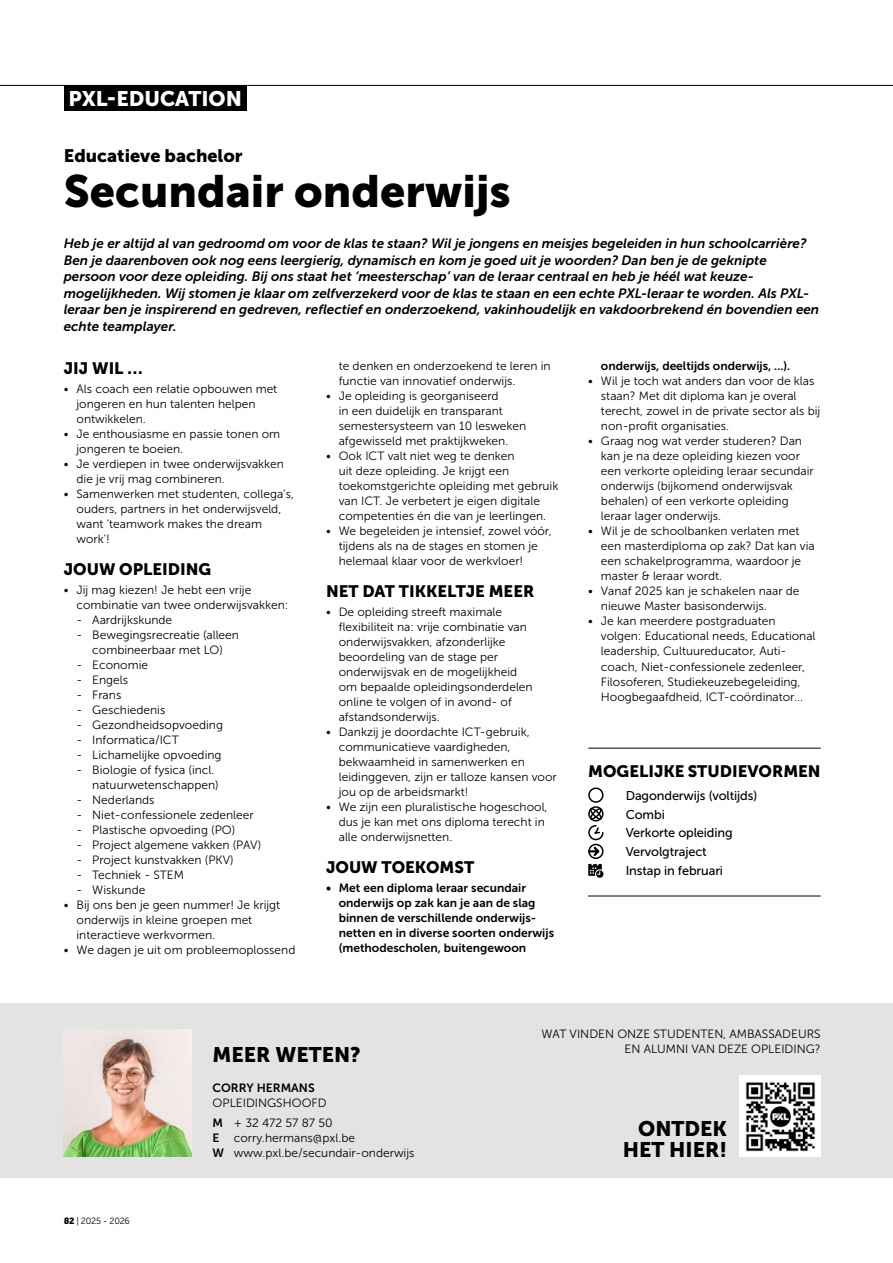
<style>
.page{position:relative;width:893px;height:1263px;background:#fff}
.page>*{position:absolute;margin:0;border:0;box-sizing:border-box;transform-origin:0 0}
.t1{font:45px "Museo Sans 900";color:#000}
.t2{font:21px/21px "Museo Sans 900";color:#000;text-align:right}
.t3{font:21px "Museo Sans 900";color:#fff}
.t4{font:18px "Museo Sans 900";color:#000}
.t5{font:16.5px "Museo Sans 900";color:#000}
.t6{font:italic 13.5px/16.5px "Museo Sans 700";color:#000}
.t7{font:12.75px/18.8px "Museo Sans 500";letter-spacing:-.01em;color:#000}
.t8{font:12px/15px "Museo Sans 300";color:#000}
.t9{font:12px/15px "Museo Sans 700";color:#000}
.t10{font:9px "Museo Sans 300";letter-spacing:-.025em;color:#000}
.s1{font-family:"Museo Sans 900"}
.s2{font-family:"Museo Sans 700"}
</style>
<div class="page">
<div style="left:0;top:1003px;width:893px;height:175px;background:#e3e3e3"></div>
<img style="left:740px;top:1076px;width:81px;height:81px">
<img style="left:64px;top:1029px;width:127px;height:128px">
<hr style="left:588px;top:748px;width:233px;height:1px;background:#000">
<div style="left:588px;top:787px;width:15px;height:16px;border:2px solid #000;border-radius:50%"></div>
<svg style="left:588px;top:806px;width:16px;height:35px"></svg>
<svg style="left:588px;top:847px;width:11px;height:9px"></svg>
<div style="left:588px;top:844px;width:15px;height:15px;border:2px solid #000;border-radius:50%"></div>
<svg style="left:588px;top:864px;width:15px;height:14px"></svg>
<hr style="left:588px;top:896px;width:233px;height:1px;background:#000">
<div style="left:64px;top:85px;width:183px;height:26px;background:#000"></div>
<hr style="left:0;top:85px;width:893px;height:1px;background:#000">
<h2 class="t3" style="left:69px;top:86px;width:175px">PXL-EDUCATION</h2>
<h3 class="t4" style="left:64px;top:146px;width:180px">Educatieve bachelor</h3>
<h1 class="t1" style="left:64px;top:166px;width:448px">Secundair onderwijs</h1>
<p class="t6" style="left:64px;top:235px;width:757px">Heb je er altijd al van gedroomd om voor de klas te staan? Wil je jongens en meisjes begeleiden in hun schoolcarrière?<br>Ben je daarenboven ook nog eens leergierig, dynamisch en kom je goed uit je woorden? Dan ben je de geknipte persoon voor deze opleiding. Bij ons staat het ‘meesterschap’ van de leraar centraal en heb je héél wat keuze&shy;mogelijkheden. Wij stomen je klaar om zelfverzekerd voor de klas te staan en een echte PXL-leraar te worden. Als PXL&shy;leraar ben je inspirerend en gedreven, reflectief en onderzoekend, vakinhoudelijk en vakdoorbrekend én bovendien een echte teamplayer.</p>
<h3 class="t5" style="left:64px;top:359px;width:80px">JIJ WIL …</h3>
<p class="t8" style="left:77px;top:382px;width:202px;text-indent:-13px">• Als coach een relatie opbouwen met jongeren en hun talenten helpen ontwikkelen.</p>
<p class="t8" style="left:77px;top:427px;width:205px;text-indent:-13px">• Je enthousiasme en passie tonen om jongeren te boeien.</p>
<p class="t8" style="left:77px;top:457px;width:209px;text-indent:-13px">• Je verdiepen in twee onderwijsvakken die je vrij mag combineren.</p>
<p class="t8" style="left:77px;top:487px;width:219px;text-indent:-13px">• Samenwerken met studenten, collega’s, ouders, partners in het onderwijsveld, want 'teamwork makes the dream work'!</p>
<h3 class="t5" style="left:64px;top:559px;width:149px">JOUW OPLEIDING</h3>
<p class="t8" style="left:77px;top:582px;width:213px;text-indent:-13px">• Jij mag kiezen! Je hebt een vrije combinatie van twee onderwijsvakken:</p>
<p class="t8" style="left:77px;top:612px;width:97px">- Aardrijkskunde</p>
<p class="t8" style="left:77px;top:627px;width:164px;text-align:center">- Bewegingsrecreatie (alleen combineerbaar met LO)</p>
<p class="t8" style="left:77px;top:657px;width:73px">- Economie</p>
<p class="t8" style="left:77px;top:672px;width:53px">- Engels</p>
<p class="t8" style="left:77px;top:687px;width:46px">- Frans</p>
<p class="t8" style="left:77px;top:702px;width:90px">- Geschiedenis</p>
<p class="t8" style="left:77px;top:717px;width:148px">- Gezondheidsopvoeding</p>
<p class="t8" style="left:77px;top:732px;width:104px">- Informatica/ICT</p>
<p class="t8" style="left:77px;top:747px;width:147px">- Lichamelijke opvoeding</p>
<p class="t8" style="left:92px;top:762px;width:128px;text-indent:-16px">- Biologie of fysica (incl. natuurwetenschappen)</p>
<p class="t8" style="left:77px;top:792px;width:80px">- Nederlands</p>
<p class="t8" style="left:77px;top:807px;width:179px">- Niet-confessionele zedenleer</p>
<p class="t8" style="left:77px;top:822px;width:160px">- Plastische opvoeding (PO)</p>
<p class="t8" style="left:77px;top:837px;width:186px">- Project algemene vakken (PAV)</p>
<p class="t8" style="left:77px;top:852px;width:159px">- Project kunstvakken (PKV)</p>
<p class="t8" style="left:77px;top:867px;width:109px">- Techniek - STEM</p>
<p class="t8" style="left:77px;top:882px;width:70px">- Wiskunde</p>
<p class="t8" style="left:77px;top:897px;width:205px;text-indent:-13px">• Bij ons ben je geen nummer! Je krijgt onderwijs in kleine groepen met interactieve werkvormen.</p>
<p class="t8" style="left:64px;top:942px;width:233px">• We dagen je uit om probleemoplossend</p>
<p class="t8" style="left:339px;top:359px;width:213px">te denken en onderzoekend te leren in functie van innovatief onderwijs.</p>
<p class="t8" style="left:339px;top:389px;width:189px;text-indent:-13px">• Je opleiding is georganiseerd<br>in een duidelijk en transparant semestersysteem van 10 lesweken afgewisseld met praktijkweken.</p>
<p class="t8" style="left:339px;top:449px;width:221px;text-indent:-13px">• Ook ICT valt niet weg te denken<br>uit deze opleiding. Je krijgt een toekomstgerichte opleiding met gebruik van ICT. Je verbetert je eigen digitale competenties én die van je leerlingen.</p>
<p class="t8" style="left:339px;top:524px;width:214px;text-indent:-13px">• We begeleiden je intensief, zowel vóór, tijdens als na de stages en stomen je helemaal klaar voor de werkvloer!</p>
<h3 class="t5" style="left:326px;top:582px;width:210px">NET DAT TIKKELTJE MEER</h3>
<p class="t8" style="left:339px;top:605px;width:195px;text-indent:-13px">• De opleiding streeft maximale flexibiliteit na: vrije combinatie van onderwijsvakken, afzonderlijke beoordeling van de stage per onderwijsvak en de mogelijkheid om bepaalde opleidingsonderdelen online te volgen of in avond- of afstandsonderwijs.</p>
<p class="t8" style="left:339px;top:725px;width:220px;text-indent:-13px">• Dankzij je doordachte ICT-gebruik, communicatieve vaardigheden, bekwaamheid in samenwerken en leidinggeven, zijn er talloze kansen voor jou op de arbeidsmarkt!</p>
<p class="t8" style="left:339px;top:800px;width:210px;text-indent:-13px">• We zijn een pluralistische hogeschool, dus je kan met ons diploma terecht in alle onderwijsnetten.</p>
<h3 class="t5" style="left:326px;top:858px;width:150px">JOUW TOEKOMST</h3>
<p class="t9" style="left:339px;top:880px;width:217px;text-indent:-13px">• Met een diploma leraar secundair onderwijs op zak kan je aan de slag binnen de verschillende onderwijs&shy;netten en in diverse soorten onderwijs (methodescholen, buitengewoon</p>
<p class="t9" style="left:601px;top:359px;width:191px">onderwijs, deeltijds onderwijs, ...).</p>
<p class="t8" style="left:601px;top:374px;width:221px;text-indent:-13px">• Wil je toch wat anders dan voor de klas staan? Met dit diploma kan je overal terecht, zowel in de private sector als bij non-profit organisaties.</p>
<p class="t8" style="left:601px;top:434px;width:214px;text-indent:-13px">• Graag nog wat verder studeren? Dan kan je na deze opleiding kiezen voor een verkorte opleiding leraar secundair onderwijs (bijkomend onderwijsvak behalen) of een verkorte opleiding leraar lager onderwijs.</p>
<p class="t8" style="left:601px;top:524px;width:215px;text-indent:-13px">• Wil je de schoolbanken verlaten met een masterdiploma op zak? Dat kan via een schakelprogramma, waardoor je master &amp; leraar wordt.</p>
<p class="t8" style="left:601px;top:584px;width:200px;text-indent:-13px">• Vanaf 2025 kan je schakelen naar de nieuwe Master basisonderwijs.</p>
<p class="t8" style="left:601px;top:614px;width:216px;text-indent:-13px">• Je kan meerdere postgraduaten volgen: Educational needs, Educational leadership, Cultuureducator, Auti&shy;coach, Niet-confessionele zedenleer, Filosoferen, Studiekeuzebegeleiding, Hoogbegaafdheid, ICT-coördinator...</p>
<h3 class="t5" style="left:588px;top:762px;width:234px">MOGELIJKE STUDIEVORMEN</h3>
<p class="t7" style="left:626px;top:786px;width:133px">Dagonderwijs (voltijds)<br>Combi<br>Verkorte opleiding<br>Vervolgtraject<br>Instap in februari</p>
<p class="t10" style="left:64px;top:1216px;width:68px"><span class="s1">82</span> | 2025 - 2026</p>
<h2 class="t2" style="left:213px;top:1044px;width:150px">MEER WETEN?</h2>
<p class="t9" style="left:213px;top:1081px;width:104px">CORRY HERMANS</p>
<p class="t8" style="left:213px;top:1094px;width:121px;line-height:19.2px">OPLEIDINGSHOOFD<br><span class="s2">M</span> + 32 472 57 87 50</p>
<p class="t8" style="left:213px;top:1130px;width:203px"><span class="s2">E</span> corry.hermans@pxl.be<br><span class="s2">W</span> www.pxl.be/secundair-onderwijs</p>
<p class="t8" style="left:542px;top:1026px;width:281px;text-align:right">WAT VINDEN ONZE STUDENTEN, AMBASSADEURS<br>EN ALUMNI VAN DEZE OPLEIDING?</p>
<h2 class="t2" style="left:623px;top:1117px;width:106px">ONTDEK<br>HET HIER!</h2>
</div>
